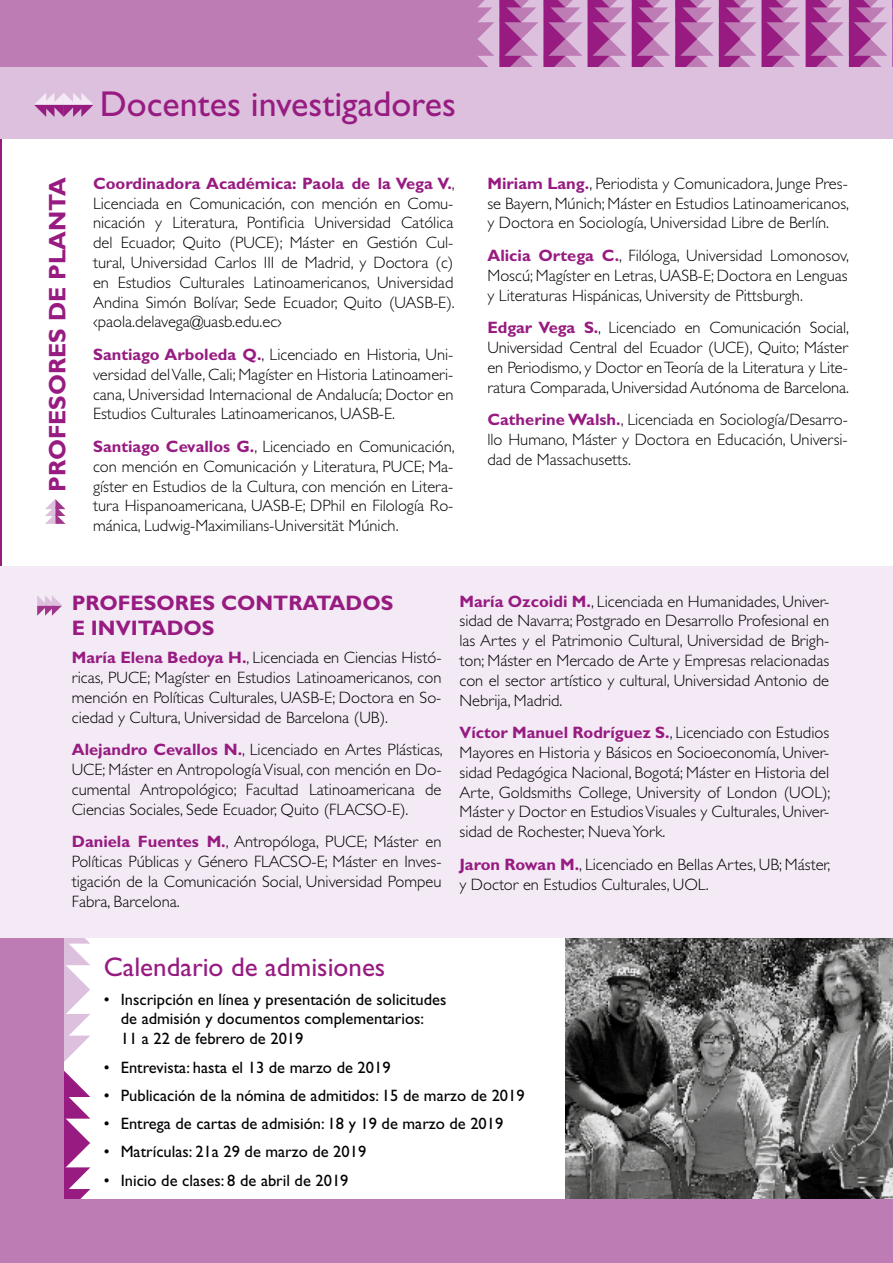
<style>
.page{position:relative;width:893px;height:1263px;background:#fff}
.page>*{position:absolute;margin:0;border:0;box-sizing:border-box;transform-origin:0 0}
.t1{font:36px "Gill Sans Std";color:#971b81}
.t2{font:27px "Gill Sans Std";color:#971b81}
.t3{font:700 24px "Gill Sans Std";color:#971b81}
.t4{font:700 21px/25.2px "Gill Sans Std";color:#971b81}
.t5{font:300 16.5px/19.8px "Gill Sans Std";color:#000;text-align:justify}
.t6{font:16.5px/19.8px "Gill Sans Std";color:#000}
.s1{font-weight:700;color:#971b81}
</style>
<div class="page">
<hr style="left:0;top:0;width:1px;height:1263px;background:#971b81">
<div style="left:0;top:0;width:893px;height:112px;background:#bd7cb4"></div>
<svg style="left:477px;top:0;width:416px;height:67px"></svg>
<div style="left:0;top:67px;width:893px;height:71px;background:#dcc0dd"></div>
<svg style="left:45px;top:499px;width:20px;height:25px"></svg>
<svg style="left:64px;top:938px;width:26px;height:261px"></svg>
<div style="left:0;top:875px;width:64px;height:388px;background:#bd7cb4"></div>
<img style="left:566px;top:938px;width:327px;height:261px">
<div style="left:0;top:567px;width:893px;height:371px;background:#f3eaf5"></div>
<svg style="left:37px;top:596px;width:25px;height:20px"></svg>
<svg style="left:34px;top:93px;width:59px;height:24px"></svg>
<div style="left:0;top:1199px;width:893px;height:64px;background:#bd7cb4"></div>
<h3 class="t3" style="left:43px;top:492px;width:316px;rotate:-90deg">PROFESORES DE PLANTA</h3>
<h1 class="t1" style="left:100px;top:83px;width:357px">Docentes investigadores</h1>
<p class="t5" style="left:93px;top:174px;width:363px"><span class="s1">Coordinadora Académica: Paola de la Vega V.</span>, Licenciada en Comunicación, con mención en Comu&shy;nicación y Literatura, Pontificia Universidad Católica del Ecuador, Quito (PUCE); Máster en Gestión Cul&shy;tural, Universidad Carlos III de Madrid, y Doctora (c) en Estudios Culturales Latinoamericanos, Universidad Andina Simón Bolívar, Sede Ecuador, Quito (UASB-E). ‹paola.delavega@uasb.edu.ec›</p>
<p class="t5" style="left:93px;top:345px;width:362px"><span class="s1">Santiago Arboleda Q.</span>, Licenciado en Historia, Uni&shy;versidad del Valle, Cali; Magíster en Historia Latinoameri&shy;cana, Universidad Internacional de Andalucía; Doctor en Estudios Culturales Latinoamericanos, UASB-E.</p>
<p class="t5" style="left:93px;top:437px;width:363px"><span class="s1">Santiago Cevallos G.</span>, Licenciado en Comunicación, con mención en Comunicación y Literatura, PUCE; Ma&shy;gíster en Estudios de la Cultura, con mención en Litera&shy;tura Hispanoamericana, UASB-E; DPhil en Filología Ro&shy;mánica, Ludwig-Maximilians-Universität Múnich.</p>
<p class="t5" style="left:487px;top:174px;width:363px"><span class="s1">Miriam Lang.</span>, Periodista y Comunicadora, Junge Pres&shy;se Bayern, Múnich; Máster en Estudios Latinoamericanos, y Doctora en Sociología, Universidad Libre de Berlín.</p>
<p class="t5" style="left:487px;top:246px;width:363px"><span class="s1">Alicia Ortega C.</span>, Filóloga, Universidad Lomonosov, Moscú; Magíster en Letras, UASB-E; Doctora en Lenguas y Literaturas Hispánicas, University de Pittsburgh.</p>
<p class="t5" style="left:487px;top:318px;width:363px"><span class="s1">Edgar Vega S.</span>, Licenciado en Comunicación Social, Universidad Central del Ecuador (UCE), Quito; Máster en Periodismo, y Doctor en Teoría de la Literatura y Lite&shy;ratura Comparada, Universidad Autónoma de Barcelona.</p>
<p class="t5" style="left:487px;top:410px;width:362px"><span class="s1">Catherine Walsh.</span>, Licenciada en Sociología/Desarro&shy;llo Humano, Máster y Doctora en Educación, Universi&shy;dad de Massachusetts.</p>
<p class="t4" style="left:72px;top:590px;width:323px">PROFESORES CONTRATADOS<br>E INVITADOS</p>
<p class="t5" style="left:72px;top:648px;width:371px"><span class="s1">María Elena Bedoya H.</span>, Licenciada en Ciencias Histó&shy;ricas, PUCE; Magíster en Estudios Latinoamericanos, con mención en Políticas Culturales, UASB-E; Doctora en So&shy;ciedad y Cultura, Universidad de Barcelona (UB).</p>
<p class="t5" style="left:72px;top:740px;width:372px"><span class="s1">Alejandro Cevallos N.</span>, Licenciado en Artes Plásticas, UCE; Máster en Antropología Visual, con mención en Do&shy;cumental Antropológico; Facultad Latinoamericana de Ciencias Sociales, Sede Ecuador, Quito (FLACSO-E).</p>
<p class="t5" style="left:72px;top:832px;width:371px"><span class="s1">Daniela Fuentes M.</span>, Antropóloga, PUCE; Máster en Políticas Públicas y Género FLACSO-E; Máster en Inves&shy;tigación de la Comunicación Social, Universidad Pompeu Fabra, Barcelona.</p>
<p class="t5" style="left:459px;top:591px;width:371px"><span class="s1">María Ozcoidi M.</span>, Licenciada en Humanidades, Univer&shy;sidad de Navarra; Postgrado en Desarrollo Profesional en las Artes y el Patrimonio Cultural, Universidad de Brigh&shy;ton; Máster en Mercado de Arte y Empresas relacionadas con el sector artístico y cultural, Universidad Antonio de Nebrija, Madrid.</p>
<p class="t5" style="left:459px;top:723px;width:372px"><span class="s1">Víctor Manuel Rodríguez S.</span>, Licenciado con Estudios Mayores en Historia y Básicos en Socioeconomía, Univer&shy;sidad Pedagógica Nacional, Bogotá; Máster en Historia del Arte, Goldsmiths College, University of London (UOL); Máster y Doctor en Estudios Visuales y Culturales, Univer&shy;sidad de Rochester, Nueva York.</p>
<p class="t5" style="left:459px;top:854px;width:372px"><span class="s1">Jaron Rowan M.</span>, Licenciado en Bellas Artes, UB; Máster, y Doctor en Estudios Culturales, UOL.</p>
<h2 class="t2" style="left:104px;top:951px;width:283px">Calendario de admisiones</h2>
<p class="t6" style="left:121px;top:989px;width:327px;text-indent:-17px">• Inscripción en línea y presentación de solicitudes de admisión y documentos complementarios:<br>11 a 22 de febrero de 2019</p>
<p class="t6" style="left:104px;top:1057px;width:288px">• Entrevista: hasta el 13 de marzo de 2019</p>
<p class="t6" style="left:104px;top:1085px;width:422px">• Publicación de la nómina de admitidos: 15 de marzo de 2019</p>
<p class="t6" style="left:104px;top:1114px;width:401px">• Entrega de cartas de admisión: 18 y 19 de marzo de 2019</p>
<p class="t6" style="left:104px;top:1142px;width:264px">• Matrículas: 21a 29 de marzo de 2019</p>
<p class="t6" style="left:104px;top:1170px;width:246px">• Inicio de clases: 8 de abril de 2019</p>
</div>
